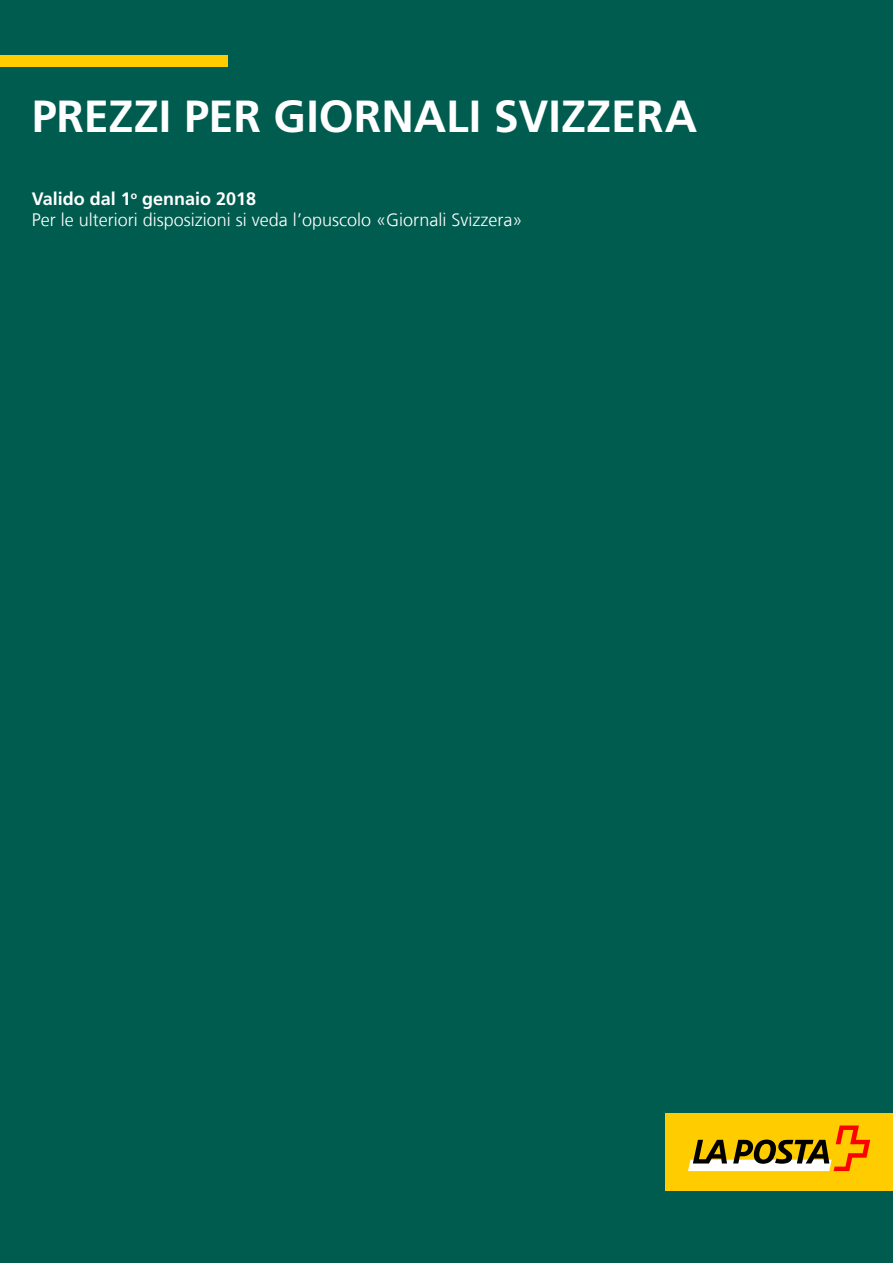
<style>
.page{position:relative;width:893px;height:1263px;background:#005c4f}
.page>*{position:absolute;margin:0;border:0;box-sizing:border-box;transform-origin:0 0}
.t1{font:700 45px "Frutiger LT Com";color:#fff}
.t2{font:300 18px "Frutiger LT Com";color:#fff}
.t3{font:700 18px "Frutiger LT Com";color:#fff}
</style>
<div class="page">
<div style="left:0;top:55px;width:228px;height:12px;background:#fc0"></div>
<div style="left:665px;top:1113px;width:228px;height:77px;background:#fc0"></div>
<svg style="left:688px;top:1125px;width:182px;height:46px"></svg>
<h1 class="t1" style="left:32px;top:90px;width:667px">PREZZI PER GIORNALI SVIZZERA</h1>
<p class="t3" style="left:32px;top:188px;width:226px">Valido dal 1<sup>o</sup> gennaio 2018</p>
<p class="t2" style="left:32px;top:210px;width:492px">Per le ulteriori disposizioni si veda l’opuscolo «Giornali Svizzera»</p>
</div>
